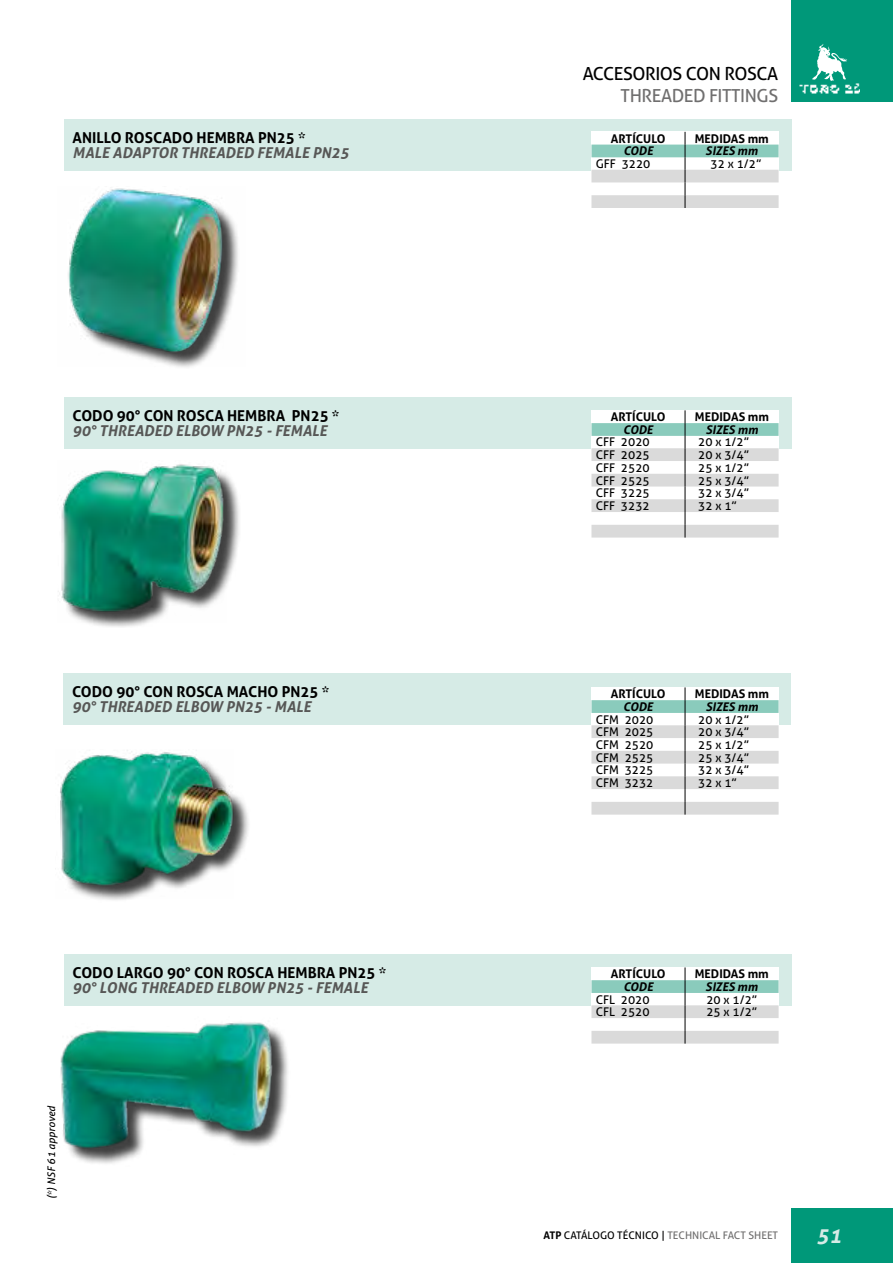
<style>
.page{position:relative;width:893px;height:1263px;background:#fff}
.page>*{position:absolute;margin:0;border:0;box-sizing:border-box;transform-origin:0 0}
.t1{font:italic 700 21px "Aller";color:#d6ebe6}
.t2{font:18px "Aller";letter-spacing:-.025em;color:#000}
.t3{font:18px "Aller";letter-spacing:-.025em;color:#706f6f}
.t4{font:italic 700 15px "Aller";color:#575756}
.t5{font:700 15px "Aller";color:#000}
.t6{font:12px "Aller";color:#000}
.t7{font:700 12px "Aller";color:#000}
.t8{font:italic 700 12px "Aller";color:#000}
.t9{font:10.5px "Aller";color:#706f6f}
.t10{font:italic 10.5px "Aller";color:#000}
.s1{font-weight:700;color:#000}
.s2{color:#000}
</style>
<div class="page">
<div style="left:791px;top:1208px;width:102px;height:55px;background:#009879"></div>
<div style="left:791px;top:0;width:102px;height:102px;background:#009879"></div>
<svg style="left:812px;top:44px;width:35px;height:37px"></svg>
<img style="left:799px;top:83px;width:61px;height:11px">
<div style="left:64px;top:674px;width:727px;height:51px;background:#d6ebe6"></div>
<svg style="left:591px;top:687px;width:188px;height:128px"></svg>
<div style="left:64px;top:755px;width:187px;height:147px;background:#000;opacity:.75"></div>
<img style="left:60px;top:750px;width:174px;height:148px">
<div style="left:64px;top:119px;width:727px;height:51px;background:#d6ebe6"></div>
<svg style="left:591px;top:132px;width:188px;height:76px"></svg>
<img style="left:68px;top:188px;width:170px;height:178px">
<div style="left:64px;top:398px;width:727px;height:51px;background:#d6ebe6"></div>
<svg style="left:591px;top:410px;width:188px;height:127px"></svg>
<div style="left:65px;top:468px;width:177px;height:160px;background:#000;opacity:.75"></div>
<img style="left:58px;top:464px;width:169px;height:159px">
<div style="left:64px;top:955px;width:727px;height:51px;background:#d6ebe6"></div>
<svg style="left:591px;top:967px;width:188px;height:76px"></svg>
<div style="left:63px;top:1026px;width:228px;height:141px;background:#000;opacity:.75"></div>
<img style="left:60px;top:1022px;width:226px;height:142px">
<p class="t5" style="left:73px;top:128px;width:234px">ANILLO ROSCADO HEMBRA PN25 *</p>
<p class="t4" style="left:73px;top:143px;width:278px">MALE ADAPTOR THREADED FEMALE PN25</p>
<p class="t5" style="left:73px;top:407px;width:268px">CODO 90° CON ROSCA HEMBRA PN25 *</p>
<p class="t4" style="left:73px;top:421px;width:256px">90° THREADED ELBOW PN25 - FEMALE</p>
<p class="t5" style="left:72px;top:683px;width:258px">CODO 90° CON ROSCA MACHO PN25 *</p>
<p class="t4" style="left:72px;top:698px;width:241px">90° THREADED ELBOW PN25 - MALE</p>
<p class="t5" style="left:73px;top:964px;width:315px">CODO LARGO 90° CON ROSCA HEMBRA PN25 *</p>
<p class="t4" style="left:73px;top:978px;width:297px">90° LONG THREADED ELBOW PN25 - FEMALE</p>
<p class="t10" style="left:45px;top:1199px;width:95px;rotate:-90deg">(*) NSF 61 approved</p>
<h2 class="t2" style="left:583px;top:63px;width:197px">ACCESORIOS CON ROSCA</h2>
<h2 class="t3" style="left:621px;top:85px;width:159px">THREADED FITTINGS</h2>
<p class="t7" style="left:611px;top:131px;width:56px">ARTÍCULO</p>
<p class="t7" style="left:695px;top:131px;width:76px">MEDIDAS mm</p>
<p class="t8" style="left:623px;top:144px;width:31px">CODE</p>
<p class="t8" style="left:706px;top:144px;width:54px">SIZES mm</p>
<p class="t6" style="left:596px;top:156px;width:56px">GFF 3220</p>
<p class="t6" style="left:710px;top:156px;width:52px">32 x 1/2”</p>
<p class="t7" style="left:611px;top:409px;width:56px">ARTÍCULO</p>
<p class="t7" style="left:695px;top:409px;width:76px">MEDIDAS mm</p>
<p class="t8" style="left:623px;top:422px;width:31px">CODE</p>
<p class="t8" style="left:706px;top:422px;width:54px">SIZES mm</p>
<p class="t6" style="left:596px;top:435px;width:55px">CFF 2020</p>
<p class="t6" style="left:698px;top:435px;width:52px">20 x 1/2”</p>
<p class="t6" style="left:596px;top:447px;width:55px">CFF 2025</p>
<p class="t6" style="left:698px;top:447px;width:52px">20 x 3/4”</p>
<p class="t6" style="left:596px;top:460px;width:55px">CFF 2520</p>
<p class="t6" style="left:698px;top:460px;width:52px">25 x 1/2”</p>
<p class="t6" style="left:596px;top:473px;width:55px">CFF 2525</p>
<p class="t6" style="left:698px;top:473px;width:52px">25 x 3/4”</p>
<p class="t6" style="left:596px;top:486px;width:55px">CFF 3225</p>
<p class="t6" style="left:698px;top:486px;width:52px">32 x 3/4”</p>
<p class="t6" style="left:596px;top:498px;width:55px">CFF 3232</p>
<p class="t6" style="left:698px;top:498px;width:40px">32 x 1”</p>
<p class="t7" style="left:611px;top:686px;width:56px">ARTÍCULO</p>
<p class="t7" style="left:695px;top:686px;width:76px">MEDIDAS mm</p>
<p class="t8" style="left:623px;top:699px;width:31px">CODE</p>
<p class="t8" style="left:706px;top:699px;width:54px">SIZES mm</p>
<p class="t6" style="left:596px;top:712px;width:59px">CFM 2020</p>
<p class="t6" style="left:698px;top:712px;width:52px">20 x 1/2”</p>
<p class="t6" style="left:596px;top:724px;width:59px">CFM 2025</p>
<p class="t6" style="left:698px;top:724px;width:52px">20 x 3/4”</p>
<p class="t6" style="left:596px;top:737px;width:59px">CFM 2520</p>
<p class="t6" style="left:698px;top:737px;width:52px">25 x 1/2”</p>
<p class="t6" style="left:596px;top:750px;width:59px">CFM 2525</p>
<p class="t6" style="left:698px;top:750px;width:52px">25 x 3/4”</p>
<p class="t6" style="left:596px;top:763px;width:59px">CFM 3225</p>
<p class="t6" style="left:698px;top:763px;width:52px">32 x 3/4”</p>
<p class="t6" style="left:596px;top:775px;width:59px">CFM 3232</p>
<p class="t6" style="left:698px;top:775px;width:40px">32 x 1”</p>
<p class="t7" style="left:611px;top:966px;width:56px">ARTÍCULO</p>
<p class="t7" style="left:695px;top:966px;width:76px">MEDIDAS mm</p>
<p class="t8" style="left:623px;top:979px;width:31px">CODE</p>
<p class="t8" style="left:706px;top:979px;width:54px">SIZES mm</p>
<p class="t6" style="left:596px;top:992px;width:55px">CFL 2020</p>
<p class="t6" style="left:706px;top:992px;width:52px">20 x 1/2”</p>
<p class="t6" style="left:596px;top:1004px;width:55px">CFL 2520</p>
<p class="t6" style="left:706px;top:1004px;width:52px">25 x 1/2”</p>
<p class="t9" style="left:543px;top:1229px;width:236px"><span class="s1">ATP</span> <span class="s2">CATÁLOGO TÉCNICO |</span> TECHNICAL FACT SHEET</p>
<h1 class="t1" style="left:817px;top:1222px;width:27px">51</h1>
</div>
